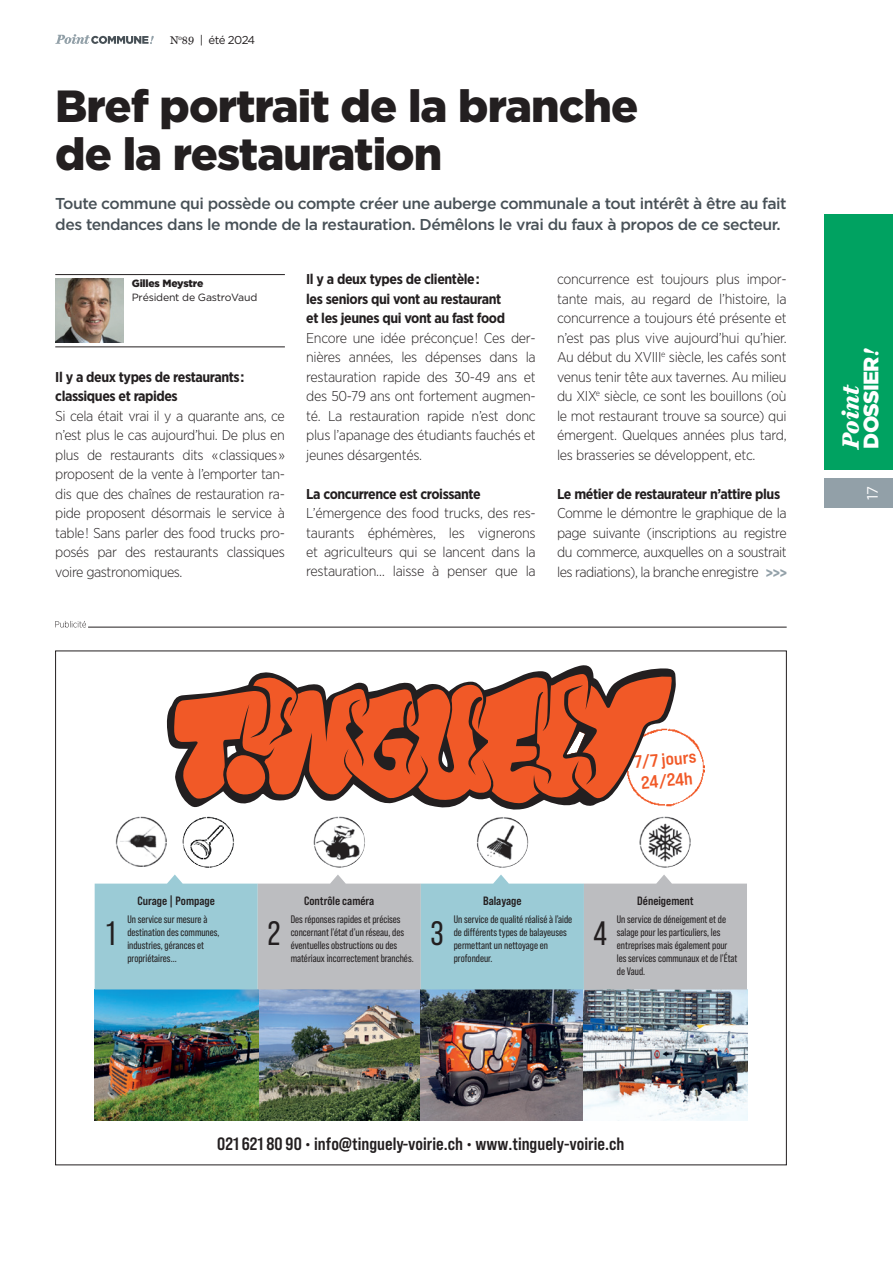
<style>
.page{position:relative;width:893px;height:1263px;background:#fff}
.page>*{position:absolute;margin:0;border:0;box-sizing:border-box;transform-origin:0 0}
.t1{font:900 45px/48px "Gotham";letter-spacing:-.02em;color:#231f20}
.t2{font:33.75px "Bebas Neue Pro";color:#231f20}
.t3{font:italic 700 24px "Miller Daily Two";color:#fff}
.t4{font:900 21px "Gotham";letter-spacing:-.04em;color:#fff}
.t5{font:17.85px "Bebas Neue Pro Sm E Bd";color:#231f20}
.t6{font:17.7px/21.1px "Bebas Neue Pro Exp Bd";color:#f15927;text-align:center}
.t7{font:500 15.75px/21px "Gotham";letter-spacing:-.03em;color:#485157}
.t8{font:15px "Gotham";color:#fff}
.t9{font:300 14.25px/19.5px "Gotham Semi Narrow";letter-spacing:-.02em;color:#231f20;text-align:justify}
.t10{font:700 14.25px/19.5px "Gotham Semi Narrow";letter-spacing:-.03em;color:#231f20}
.t11{font:700 14.25px "Gotham Semi Narrow";color:#92a0a8}
.t12{font:12px "Bebas Neue Pro Sm E Bd";color:#231f20}
.t13{font:11.4px "Gotham";letter-spacing:-.05em;color:#231f20}
.t14{font:10.8px/13px "Bebas Neue Pro";color:#231f20}
.t15{font:10.5px "Gotham";letter-spacing:-.02em;color:#231f20}
.t16{font:900 10.5px "Gotham";letter-spacing:-.02em;color:#231f20}
.s1{font-family:"Miller Daily Two"}
.s2{font-family:"Miller Daily Two";font-weight:700;font-style:italic}
</style>
<div class="page">
<svg style="left:55px;top:34px;width:99px;height:10px"></svg>
<div style="left:825px;top:215px;width:68px;height:255px;background:#00a261"></div>
<div style="left:825px;top:478px;width:68px;height:30px;background:#92a0a8"></div>
<hr style="left:55px;top:274px;width:230px;height:1px;background:#231f20">
<hr style="left:55px;top:347px;width:230px;height:1px;background:#231f20">
<img style="left:55px;top:279px;width:68px;height:63px">
<svg style="left:55px;top:621px;width:31px;height:6px"></svg>
<hr style="left:88px;top:627px;width:699px;height:1px;background:#231f20">
<img style="left:676px;top:730px;width:29px;height:75px">
<img style="left:95px;top:989px;width:652px;height:131px">
<svg style="left:95px;top:874px;width:652px;height:115px;background:#b2c8cf"></svg>
<img style="left:183px;top:816px;width:51px;height:52px;border-radius:26px">
<img style="left:115px;top:816px;width:52px;height:51px">
<img style="left:314px;top:816px;width:51px;height:52px;border-radius:26px">
<img style="left:477px;top:816px;width:51px;height:52px;border-radius:26px">
<img style="left:639px;top:816px;width:52px;height:52px;border-radius:26px">
<svg style="left:166px;top:665px;width:510px;height:145px"></svg>
<svg style="left:174px;top:674px;width:500px;height:133px;fill:#f15927"></svg>
<svg style="left:563px;top:685px;width:34px;height:100px;background:#b9502e"></svg>
<svg style="left:373px;top:701px;width:46px;height:73px;background:#b94925"></svg>
<svg style="left:510px;top:692px;width:42px;height:92px;background:#cc4e25"></svg>
<svg style="left:467px;top:697px;width:21px;height:78px;background:#b54824"></svg>
<svg style="left:346px;top:699px;width:19px;height:68px"></svg>
<svg style="left:269px;top:697px;width:24px;height:48px"></svg>
<p class="t13" style="left:170px;top:33px;width:87px"><span class="s1">N</span><sup>o</sup><span class="s1">89</span> | été 2024</p>
<h1 class="t1" style="left:55px;top:81px;width:584px">Bref portrait de la branche de la restauration</h1>
<p class="t7" style="left:55px;top:192px;width:733px">Toute commune qui possède ou compte créer une auberge communale a tout intérêt à être au fait des tendances dans le monde de la restauration. Démêlons le vrai du faux à propos de ce secteur.</p>
<p class="t16" style="left:132px;top:277px;width:73px">Gilles Meystre</p>
<p class="t15" style="left:132px;top:291px;width:127px">Président de GastroVaud</p>
<p class="t10" style="left:55px;top:366px;width:191px">Il y a deux types de restaurants: classiques et rapides</p>
<p class="t9" style="left:55px;top:406px;width:231px">Si cela était vrai il y a quarante ans, ce n’est plus le cas aujourd’hui. De plus en plus de restaurants dits «classiques» proposent de la vente à l’emporter tan&shy;dis que des chaînes de restauration ra&shy;pide proposent désormais le service à table! Sans parler des food trucks pro&shy;posés par des restaurants classiques voire gastronomiques.</p>
<p class="t10" style="left:306px;top:269px;width:200px">Il y a deux types de clientèle:<br>les seniors qui vont au restaurant et les jeunes qui vont au fast food</p>
<p class="t9" style="left:306px;top:328px;width:231px">Encore une idée préconçue! Ces der&shy;nières années, les dépenses dans la restauration rapide des 30-49 ans et des 50-79 ans ont fortement augmen&shy;té. La restauration rapide n’est donc plus l’apanage des étudiants fauchés et jeunes désargentés.</p>
<p class="t10" style="left:306px;top:483px;width:176px">La concurrence est croissante</p>
<p class="t9" style="left:306px;top:503px;width:231px">L’émergence des food trucks, des res&shy;taurants éphémères, les vignerons et agriculteurs qui se lancent dans la restauration… laisse à penser que la</p>
<p class="t9" style="left:557px;top:269px;width:231px">concurrence est toujours plus impor&shy;tante mais, au regard de l’histoire, la concurrence a toujours été présente et n’est pas plus vive aujourd’hui qu’hier.<br>Au début du XVIII<sup>e</sup> siècle, les cafés sont venus tenir tête aux tavernes. Au milieu du XIX<sup>e</sup> siècle, ce sont les bouillons (où le mot restaurant trouve sa source) qui émergent. Quelques années plus tard, les brasseries se développent, etc.</p>
<p class="t10" style="left:557px;top:483px;width:225px">Le métier de restaurateur n’attire plus</p>
<p class="t9" style="left:557px;top:503px;width:231px">Comme le démontre le graphique de la page suivante (inscriptions au registre du commerce, auxquelles on a soustrait les radiations), la branche enregistre</p>
<p class="t11" style="left:765px;top:565px;width:23px">&gt;&gt;&gt;</p>
<h3 class="t4" style="left:859px;top:449px;width:102px;rotate:-90deg">DOSSIER<span class="s2">!</span></h3>
<h3 class="t3" style="left:836px;top:449px;width:66px;rotate:-90deg">Point</h3>
<p class="t8" style="left:864px;top:500px;width:15px;rotate:-90deg">17</p>
<p class="t6" style="left:633px;top:751px;width:64px;rotate:-5deg">7/7 jours<br>24/24h</p>
<p class="t12" style="left:137px;top:893px;width:79px">Curage | Pompage</p>
<p class="t12" style="left:304px;top:893px;width:72px">Contrôle caméra</p>
<p class="t12" style="left:483px;top:893px;width:40px">Balayage</p>
<p class="t12" style="left:637px;top:893px;width:58px">Déneigement</p>
<p class="t14" style="left:127px;top:912px;width:94px">Un service sur mesure à destination des communes, industries, gérances et propriétaires...</p>
<h2 class="t2" style="left:106px;top:914px;width:11px">1</h2>
<p class="t14" style="left:291px;top:912px;width:124px">Des réponses rapides et précises concernant l’état d’un réseau, des éventuelles obstructions ou des matériaux incorrectement branchés.</p>
<h2 class="t2" style="left:268px;top:914px;width:14px">2</h2>
<p class="t14" style="left:454px;top:912px;width:120px">Un service de qualité réalisé à l’aide de différents types de balayeuses permettant un nettoyage en profondeur.</p>
<h2 class="t2" style="left:431px;top:914px;width:14px">3</h2>
<p class="t14" style="left:617px;top:912px;width:122px">Un service de déneigement et de salage pour les particuliers, les entreprises mais également pour les services communaux et de l’État de Vaud.</p>
<h2 class="t2" style="left:594px;top:914px;width:15px">4</h2>
<p class="t5" style="left:217px;top:1133px;width:409px">021 621 80 90 • info@tinguely-voirie.ch • www.tinguely-voirie.ch</p>
</div>
